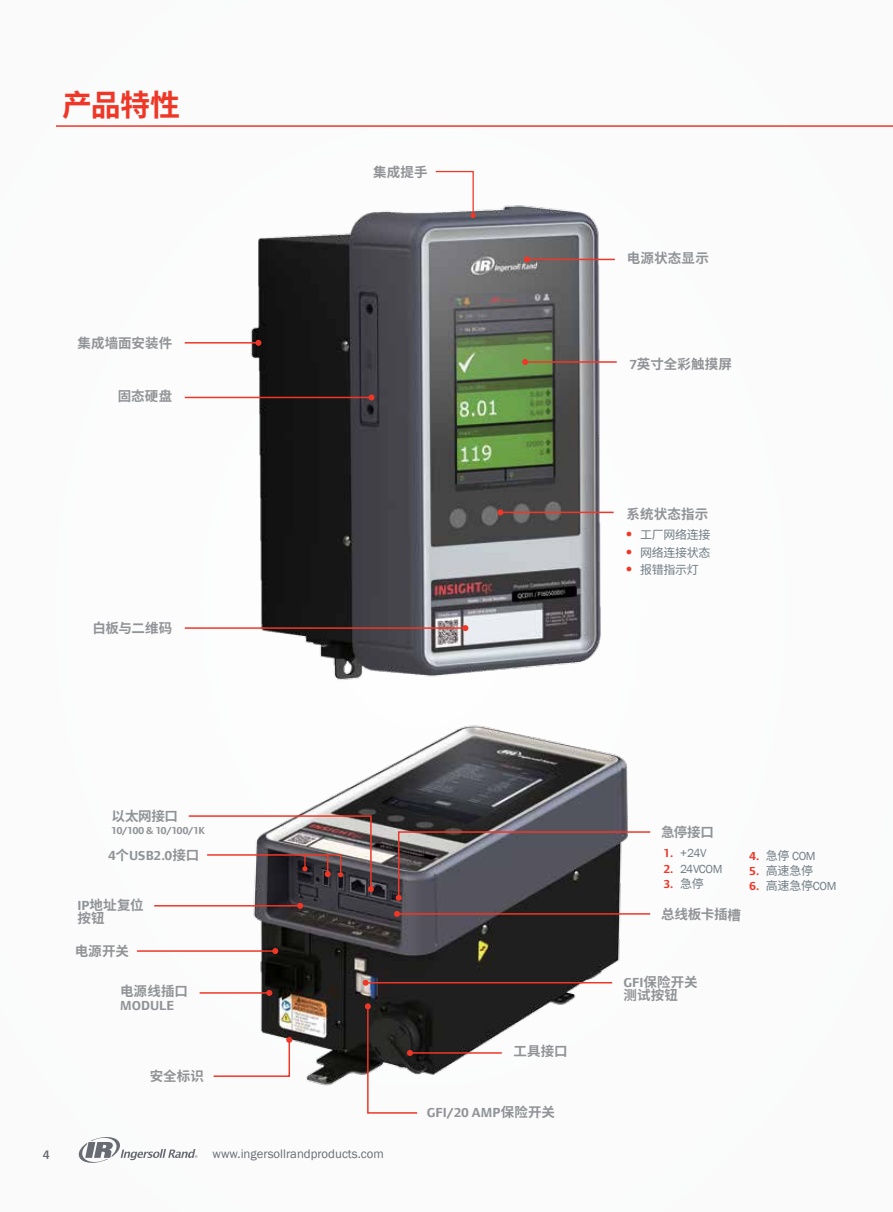
<style>
.page{position:relative;width:893px;height:1212px;background:#fbfbfb}
.page>*{position:absolute;margin:0;border:0;box-sizing:border-box;transform-origin:0 0}
.t1{font:700 30px "Source Han Sans CN";color:#ef3728}
.t2{font:700 13.5px/13.5px "Source Han Sans CN";letter-spacing:.005em;color:#919396}
.t3{font:13.5px "Foundry Form Sansbold";color:#919396}
.t4{font:12.75px "Franklin Gothic";color:#696b73}
.t5{font:600 12.75px "Foundry Form Sans";color:#696b73}
.t6{font:12px "Source Han Sans CN";letter-spacing:-.025em;color:#6f7c84}
.t7{font:12px "Franklin Gothic";letter-spacing:-.025em;color:#6f7c84}
.t8{font:700 12px "Foundry Form Sans";color:#ef3728}
.t9{font:10.5px "Foundry Form Sansbold";letter-spacing:-.04em;color:#919396}
.s1{font-family:"Foundry Form Sansbold";font-weight:400}
.s2{font-family:"Source Han Sans CN";font-weight:700}
.s3{font-family:"Foundry Form Sans";font-weight:700;color:#ef3728}
.s4{font-family:"Source Han Sans CN";font-weight:400;color:#6f7c84}
.s5{font-family:"Source Han Sans CN"}
.s6{font-family:"Franklin Gothic"}
</style>
<div class="page">
<svg style="left:78px;top:1137px;width:119px;height:26px"></svg>
<img style="left:184px;top:205px;width:431px;height:471px">
<hr style="left:525px;top:361px;width:92px;height:2px;background:#ef3728">
<svg style="left:522px;top:359px;width:6px;height:6px"></svg>
<hr style="left:500px;top:512px;width:114px;height:1px;background:#ef3728">
<svg style="left:497px;top:509px;width:6px;height:6px"></svg>
<hr style="left:185px;top:342px;width:73px;height:1px;background:#ef3728">
<svg style="left:255px;top:340px;width:6px;height:6px"></svg>
<hr style="left:185px;top:397px;width:187px;height:1px;background:#ef3728">
<svg style="left:369px;top:394px;width:6px;height:6px"></svg>
<hr style="left:185px;top:627px;width:280px;height:2px;background:#ef3728">
<svg style="left:462px;top:625px;width:6px;height:6px"></svg>
<hr style="left:527px;top:259px;width:88px;height:1px;background:#ef3728">
<svg style="left:524px;top:256px;width:6px;height:6px"></svg>
<svg style="left:434px;top:170px;width:42px;height:48px"></svg>
<img style="left:201px;top:676px;width:450px;height:410px">
<svg style="left:212px;top:1037px;width:80px;height:41px"></svg>
<hr style="left:200px;top:992px;width:69px;height:2px;background:#ef3728">
<svg style="left:266px;top:990px;width:6px;height:6px"></svg>
<hr style="left:366px;top:982px;width:246px;height:1px;background:#ef3728">
<svg style="left:363px;top:980px;width:6px;height:6px"></svg>
<hr style="left:410px;top:1052px;width:92px;height:2px;background:#ef3728">
<svg style="left:365px;top:1003px;width:54px;height:111px"></svg>
<hr style="left:397px;top:913px;width:253px;height:2px;background:#ef3728">
<svg style="left:394px;top:911px;width:6px;height:6px"></svg>
<hr style="left:154px;top:905px;width:146px;height:1px;background:#ef3728">
<svg style="left:297px;top:903px;width:6px;height:6px"></svg>
<hr style="left:137px;top:950px;width:138px;height:2px;background:#ef3728">
<svg style="left:272px;top:948px;width:6px;height:6px"></svg>
<svg style="left:396px;top:830px;width:255px;height:71px;background:#6a646a"></svg>
<hr style="left:56px;top:125px;width:837px;height:2px;background:#ef3728">
<svg style="left:188px;top:814px;width:186px;height:78px"></svg>
<h1 class="t1" style="left:62px;top:89px;width:120px">产品特性</h1>
<p class="t2" style="left:77px;top:336px;width:96px">集成墙面安装件</p>
<p class="t2" style="left:118px;top:389px;width:56px">固态硬盘</p>
<p class="t2" style="left:92px;top:621px;width:81px">白板与二维码</p>
<p class="t2" style="left:373px;top:165px;width:56px">集成提手</p>
<p class="t2" style="left:627px;top:251px;width:83px">电源状态显示</p>
<p class="t2" style="left:630px;top:357px;width:104px"><span class="s1">7</span>英寸全彩触摸屏</p>
<p class="t2" style="left:627px;top:507px;width:83px">系统状态指示</p>
<p class="t6" style="left:627px;top:529px;width:85px"><sup>●</sup> 工厂网络连接</p>
<p class="t6" style="left:627px;top:546px;width:85px"><sup>●</sup> 网络连接状态</p>
<p class="t6" style="left:627px;top:564px;width:74px"><sup>●</sup> 报错指示灯</p>
<p class="t2" style="left:112px;top:809px;width:68px">以太网接口</p>
<p class="t9" style="left:112px;top:825px;width:95px">10/100 &amp; 10/100/1K</p>
<p class="t3" style="left:108px;top:848px;width:92px">4<span class="s2">个</span>USB2.0<span class="s2">接口</span></p>
<p class="t2" style="left:77px;top:898px;width:68px"><span class="s1">IP</span>地址复位按钮</p>
<p class="t2" style="left:75px;top:944px;width:56px">电源开关</p>
<p class="t2" style="left:120px;top:984px;width:69px">电源线插口</p>
<p class="t3" style="left:120px;top:998px;width:55px">MODULE</p>
<p class="t2" style="left:150px;top:1069px;width:56px">安全标识</p>
<p class="t5" style="left:43px;top:1147px;width:9px">4</p>
<p class="t4" style="left:213px;top:1146px;width:173px">www.ingersollrandproducts.com</p>
<p class="t2" style="left:513px;top:1044px;width:56px">工具接口</p>
<p class="t3" style="left:427px;top:1105px;width:130px">GFI/20 AMP<span class="s2">保险开关</span></p>
<p class="t2" style="left:661px;top:824px;width:54px">急停接口</p>
<p class="t7" style="left:664px;top:846px;width:44px"><span class="s3">1.</span> +24V</p>
<p class="t7" style="left:664px;top:861px;width:60px"><span class="s3">2.</span> 24VCOM</p>
<p class="t8" style="left:664px;top:877px;width:41px">3. <span class="s4">急停</span></p>
<p class="t2" style="left:661px;top:906px;width:81px;rotate:1deg">总线板卡插槽</p>
<p class="t7" style="left:750px;top:848px;width:68px"><span class="s3">4.</span> <span class="s5">急停</span> COM</p>
<p class="t6" style="left:750px;top:864px;width:65px"><span class="s3">5.</span> 高速急停</p>
<p class="t6" style="left:750px;top:879px;width:88px"><span class="s3">6.</span> 高速急停<span class="s6">COM</span></p>
<p class="t2" style="left:624px;top:975px;width:76px"><span class="s1">GFI</span>保险开关测试按钮</p>
</div>
